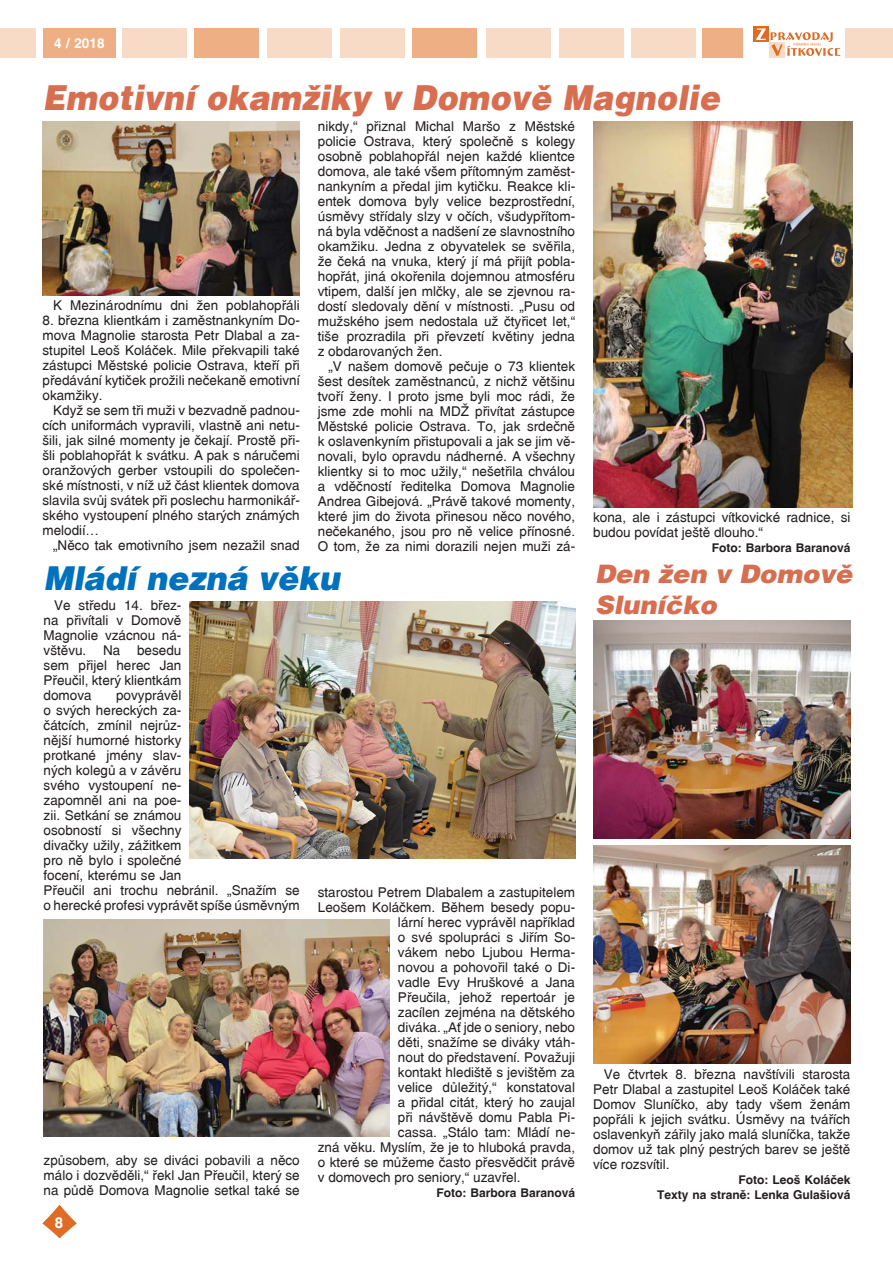
<style>
.page{position:relative;width:893px;height:1263px;background:#fff}
.page>*{position:absolute;margin:0;border:0;box-sizing:border-box;transform-origin:0 0}
.t1{font:italic 900 34.5px "Switzerland";letter-spacing:.01em;color:#d76e50;scale:.91 1}
.t2{font:italic 900 33px "Switzerland";color:#0071bc;scale:.95 1}
.t3{font:italic 900 25.5px/30.6px "Switzerland";color:#d76e50}
.t4{font:700 15px "Switzerland";color:#fff}
.t5{font:13.5px/15px "Switzerland";color:#231f20;text-align:justify}
.t6{font:700 13.5px "Switzerland";color:#fff}
.t7{font:700 12px/15px "Switzerland";color:#231f20;text-align:right}
</style>
<div class="page">
<svg style="left:42px;top:1205px;width:35px;height:33px"></svg>
<div style="left:486px;top:28px;width:65px;height:29px;background:#f7dbc6"></div>
<div style="left:559px;top:28px;width:65px;height:29px;background:#f7dbc6"></div>
<div style="left:631px;top:28px;width:65px;height:29px;background:#f7dbc6"></div>
<div style="left:267px;top:28px;width:65px;height:29px;background:#f7dbc6"></div>
<div style="left:340px;top:28px;width:65px;height:29px;background:#f7dbc6"></div>
<div style="left:195px;top:28px;width:64px;height:29px;background:#edaf83"></div>
<div style="left:0;top:28px;width:35px;height:30px;background:#f7dbc6"></div>
<div style="left:412px;top:28px;width:65px;height:29px;background:#edaf83"></div>
<div style="left:702px;top:28px;width:41px;height:29px;background:#edaf83"></div>
<div style="left:845px;top:28px;width:48px;height:29px;background:#f7dbc6"></div>
<div style="left:43px;top:28px;width:72px;height:29px;background:#edaf83"></div>
<div style="left:122px;top:29px;width:65px;height:29px;background:#f7dbc6"></div>
<div style="left:753px;top:27px;width:16px;height:15px;background:#de6c27"></div>
<div style="left:769px;top:42px;width:15px;height:16px;background:#f7dbc6"></div>
<svg style="left:756px;top:28px;width:84px;height:28px"></svg>
<img style="left:593px;top:121px;width:259px;height:386px">
<img style="left:43px;top:121px;width:257px;height:175px">
<img style="left:190px;top:601px;width:385px;height:258px">
<img style="left:44px;top:920px;width:345px;height:216px">
<img style="left:593px;top:621px;width:257px;height:217px">
<img style="left:593px;top:845px;width:257px;height:218px">
<p class="t6" style="left:54px;top:35px;width:52px">4 / 2018</p>
<h1 class="t1" style="left:43px;top:77px;width:746px">Emotivní okamžiky v Domově Magnolie</h1>
<p class="t5" style="left:53px;top:298px;width:248px">K Mezinárodnímu dni žen poblahopřáli</p>
<p class="t5" style="left:43px;top:313px;width:259px">8. března klientkám i zaměstnankyním Do&shy;mova Magnolie starosta Petr Dlabal a za&shy;stupitel Leoš Koláček. Mile překvapili také zástupci Městské policie Ostrava, kteří při předávání kytiček prožili nečekaně emotivní okamžiky.</p>
<p class="t5" style="left:43px;top:403px;width:259px;text-indent:11px">Když se sem tři muži v bezvadně padnou&shy;cích uniformách vypravili, vlastně ani netu&shy;šili, jak silné momenty je čekají. Prostě při&shy;šli poblahopřát k svátku. A pak s náručemi oranžových gerber vstoupili do společen&shy;ské místnosti, v níž už část klientek domova slavila svůj svátek při poslechu harmonikář&shy;ského vystoupení plného starých známých melodií…</p>
<p class="t5" style="left:53px;top:538px;width:248px">„Něco tak emotivního jsem nezažil snad</p>
<p class="t5" style="left:318px;top:119px;width:259px">nikdy,“ přiznal Michal Maršo z Městské policie Ostrava, který společně s kolegy osobně poblahopřál nejen každé klientce domova, ale také všem přítomným zaměst&shy;nankyním a předal jim kytičku. Reakce kli&shy;entek domova byly velice bezprostřední, úsměvy střídaly slzy v očích, všudypřítom&shy;ná byla vděčnost a nadšení ze slavnostního okamžiku. Jedna z obyvatelek se svěřila, že čeká na vnuka, který jí má přijít pobla&shy;hopřát, jiná okořenila dojemnou atmosféru vtipem, další jen mlčky, ale se zjevnou ra&shy;dostí sledovaly dění v místnosti. „Pusu od mužského jsem nedostala už čtyřicet let,“ tiše prozradila při převzetí květiny jedna z obdarovaných žen.</p>
<p class="t5" style="left:318px;top:359px;width:259px;text-indent:11px">„V našem domově pečuje o 73 klientek šest desítek zaměstnanců, z nichž většinu tvoří ženy. I proto jsme byli moc rádi, že jsme zde mohli na MDŽ přivítat zástupce Městské policie Ostrava. To, jak srdečně k oslavenkyním přistupovali a jak se jim vě&shy;novali, bylo opravdu nádherné. A všechny klientky si to moc užily,“ nešetřila chválou a vděčností ředitelka Domova Magnolie Andrea Gibejová. „Právě takové momenty, které jim do života přinesou něco nového, nečekaného, jsou pro ně velice přínosné.<br>O tom, že za nimi dorazili nejen muži zá-</p>
<p class="t5" style="left:593px;top:509px;width:259px">kona, ale i zástupci vítkovické radnice, si budou povídat ještě dlouho.“</p>
<p class="t7" style="left:712px;top:540px;width:140px">Foto: Barbora Baranová</p>
<h2 class="t2" style="left:44px;top:558px;width:313px">Mládí nezná věku</h2>
<h3 class="t3" style="left:595px;top:560px;width:259px">Den žen v Domově<br>Sluníčko</h3>
<p class="t5" style="left:44px;top:598px;width:139px;text-indent:11px">Ve středu 14. břez&shy;na přivítali v Domově Magnolie vzácnou ná&shy;vštěvu. Na besedu sem přijel herec Jan Přeučil, který klientkám domova</p>
<p class="t5" style="left:44px;top:688px;width:258px;text-align:left;text-indent:73px">povyprávěl<br>o svých hereckých za-<br>čátcích, zmínil nejrůz-<br>nější humorné historky<br>protkané jmény slav-<br>ných kolegů a v závěru<br>svého vystoupení ne-<br>zapomněl ani na poe-<br>zii. Setkání se známou<br>osobností si všechny<br>divačky užily, zážitkem<br>pro ně bylo i společné<br>focení, kterému se Jan<br>Přeučil ani trochu nebránil. „Snažím se o herecké profesi vyprávět spíše úsměvným</p>
<p class="t5" style="left:318px;top:885px;width:259px">starostou Petrem Dlabalem a zastupitelem</p>
<p class="t5" style="left:318px;top:900px;width:259px">Leošem Koláčkem. Během besedy popu-</p>
<p class="t5" style="left:398px;top:915px;width:179px">lární herec vyprávěl například</p>
<p class="t5" style="left:398px;top:930px;width:179px">o své spolupráci s Jiřím So-</p>
<p class="t5" style="left:398px;top:945px;width:179px">vákem nebo Ljubou Herma-</p>
<p class="t5" style="left:398px;top:960px;width:179px">novou a pohovořil také o Di-</p>
<p class="t5" style="left:398px;top:975px;width:179px">vadle Evy Hruškové a Jana</p>
<p class="t5" style="left:398px;top:990px;width:179px">Přeučila, jehož repertoár je</p>
<p class="t5" style="left:398px;top:1005px;width:179px">zacílen zejména na dětského</p>
<p class="t5" style="left:398px;top:1020px;width:179px">diváka. „Ať jde o seniory, nebo</p>
<p class="t5" style="left:398px;top:1035px;width:179px">děti, snažíme se diváky vtáh-</p>
<p class="t5" style="left:398px;top:1050px;width:179px">nout do představení. Považuji</p>
<p class="t5" style="left:398px;top:1065px;width:179px">kontakt hlediště s jevištěm za</p>
<p class="t5" style="left:398px;top:1080px;width:179px">velice důležitý,“ konstatoval</p>
<p class="t5" style="left:398px;top:1095px;width:179px">a přidal citát, který ho zaujal</p>
<p class="t5" style="left:398px;top:1110px;width:179px">při návštěvě domu Pabla Pi-</p>
<p class="t5" style="left:398px;top:1125px;width:179px">cassa. „Stálo tam: Mládí ne-</p>
<p class="t5" style="left:318px;top:1140px;width:259px">zná věku. Myslím, že je to hluboká pravda,</p>
<p class="t5" style="left:318px;top:1155px;width:259px">o které se můžeme často přesvědčit právě</p>
<p class="t5" style="left:318px;top:1170px;width:204px">v domovech pro seniory,“ uzavřel.</p>
<p class="t7" style="left:436px;top:1185px;width:140px">Foto: Barbora Baranová</p>
<p class="t5" style="left:593px;top:1066px;width:259px;text-indent:11px">Ve čtvrtek 8. března navštívili starosta Petr Dlabal a zastupitel Leoš Koláček také Domov Sluníčko, aby tady všem ženám popřáli k jejich svátku. Úsměvy na tvářích oslavenkyň zářily jako malá sluníčka, takže domov už tak plný pestrých barev se ještě více rozsvítil.</p>
<p class="t7" style="left:657px;top:1172px;width:195px">Foto: Leoš Koláček<br>Texty na straně: Lenka Gulašiová</p>
<p class="t5" style="left:44px;top:1153px;width:258px">způsobem, aby se diváci pobavili a něco málo i dozvěděli,“ řekl Jan Přeučil, který se na půdě Domova Magnolie setkal také se</p>
<p class="t4" style="left:55px;top:1213px;width:10px">8</p>
</div>
